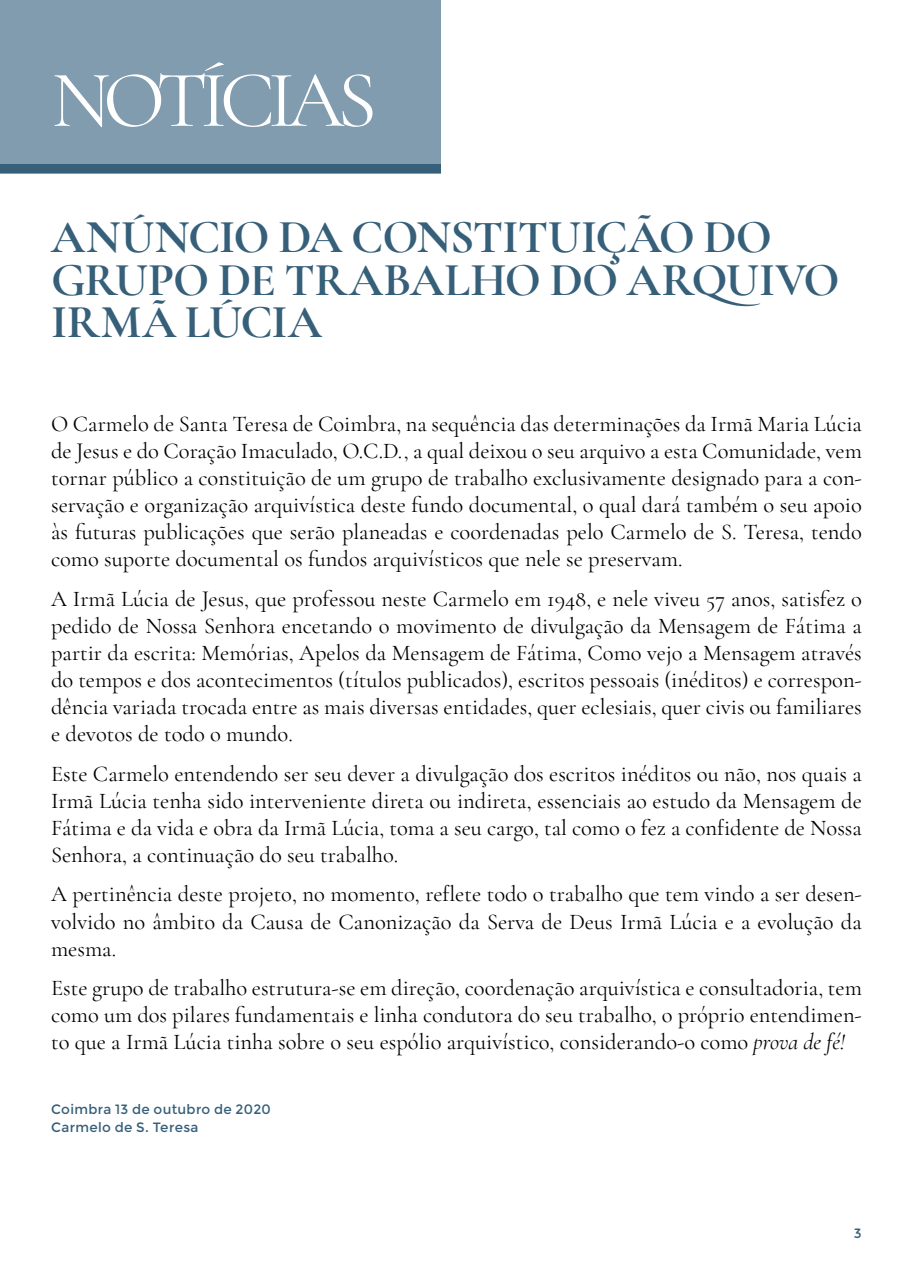
<style>
.page{position:relative;width:913px;height:1276px;background:#fff}
.page>*{position:absolute;margin:0;border:0;box-sizing:border-box;transform-origin:0 0}
.t1{font:81px "Cormorant Garamond";letter-spacing:-.09em;color:#fff}
.t2{font:700 47.25px/42.8px "Cormorant Garamond";letter-spacing:-.025em;color:#365f79}
.t3{font:22.5px/27px "Cormorant Garamond";color:#000;text-align:justify}
.t4{font:13.5px/18px "Montserrat";letter-spacing:.025em;color:#365f79}
.s1{font-style:italic}
</style>
<div class="page">
<div style="left:0;top:0;width:440px;height:173px;background:#819baf"></div>
<div style="left:0;top:165px;width:440px;height:8px;background:#365f79"></div>
<h1 class="t1" style="left:51px;top:51px;width:327px">NOTÍCIAS</h1>
<h2 class="t2" style="left:51px;top:215px;width:789px">ANÚNCIO DA CONSTITUIÇÃO DO<br>GRUPO DE TRABALHO DO ARQUIVO<br>IRMÃ LÚCIA</h2>
<p class="t3" style="left:51px;top:410px;width:812px">O Carmelo de Santa Teresa de Coimbra, na sequência das determinações da Irmã Maria Lúcia de Jesus e do Coração Imaculado, O.C.D., a qual deixou o seu arquivo a esta Comunidade, vem tornar público a constituição de um grupo de trabalho exclusivamente designado para a con&shy;servação e organização arquivística deste fundo documental, o qual dará também o seu apoio às futuras publicações que serão planeadas e coordenadas pelo Carmelo de S. Teresa, tendo como suporte documental os fundos arquivísticos que nele se preservam.</p>
<p class="t3" style="left:51px;top:585px;width:812px">A Irmã Lúcia de Jesus, que professou neste Carmelo em 1948, e nele viveu 57 anos, satisfez o pedido de Nossa Senhora encetando o movimento de divulgação da Mensagem de Fátima a partir da escrita: Memórias, Apelos da Mensagem de Fátima, Como vejo a Mensagem através do tempos e dos acontecimentos (títulos publicados), escritos pessoais (inéditos) e correspon&shy;dência variada trocada entre as mais diversas entidades, quer eclesiais, quer civis ou familiares e devotos de todo o mundo.</p>
<p class="t3" style="left:51px;top:760px;width:812px">Este Carmelo entendendo ser seu dever a divulgação dos escritos inéditos ou não, nos quais a Irmã Lúcia tenha sido interveniente direta ou indireta, essenciais ao estudo da Mensagem de Fátima e da vida e obra da Irmã Lúcia, toma a seu cargo, tal como o fez a confidente de Nossa Senhora, a continuação do seu trabalho.</p>
<p class="t3" style="left:51px;top:880px;width:812px">A pertinência deste projeto, no momento, reflete todo o trabalho que tem vindo a ser desen&shy;volvido no âmbito da Causa de Canonização da Serva de Deus Irmã Lúcia e a evolução da mesma.</p>
<p class="t3" style="left:51px;top:974px;width:812px">Este grupo de trabalho estrutura-se em direção, coordenação arquivística e consultadoria, tem como um dos pilares fundamentais e linha condutora do seu trabalho, o próprio entendimen&shy;to que a Irmã Lúcia tinha sobre o seu espólio arquivístico, considerando-o como <span class="s1">prova de fé!</span></p>
<p class="t4" style="left:51px;top:1100px;width:221px">Coimbra 13 de outubro de 2020<br>Carmelo de S. Teresa</p>
<p class="t4" style="left:853px;top:1224px;width:9px">3</p>
</div>
